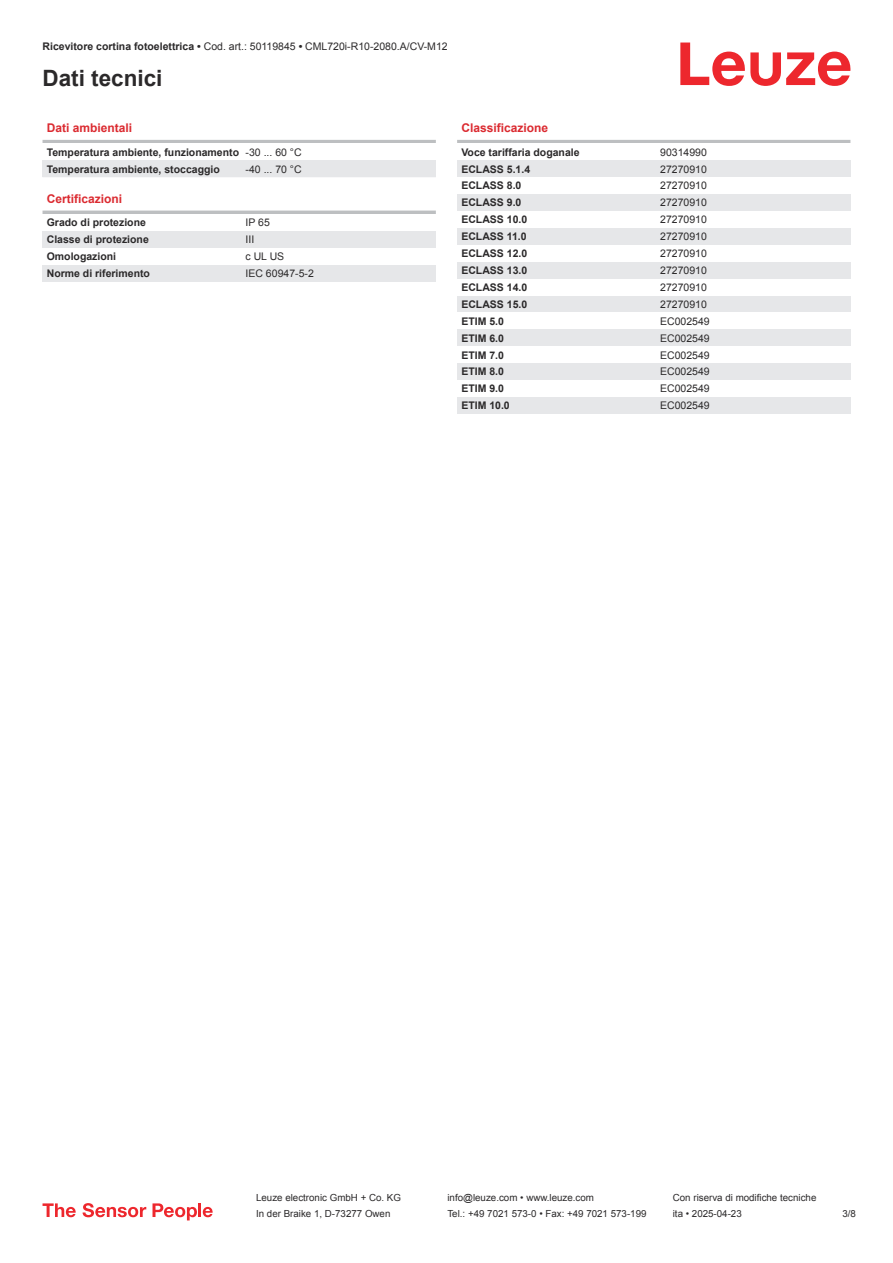
<style>
.page{position:relative;width:893px;height:1263px;background:#fff}
.page>*{position:absolute;margin:0;border:0;box-sizing:border-box;transform-origin:0 0}
.t1{font:700 22.5px "Arial";color:#2b292a}
.t2{font:700 12px "Arial";color:#db2a30}
.t3{font:700 10.5px/17px "Arial";color:#2b292a}
.t4{font:10.5px "Arial";color:#2b292a}
.t5{font:9.75px "Arial";color:#2b292a}
.s1{font-weight:700}
.s2{font-weight:400}
</style>
<div class="page">
<svg style="left:680px;top:43px;width:170px;height:43px"></svg>
<hr style="left:43px;top:140px;width:393px;height:3px;background:#bdbfc1">
<div style="left:43px;top:160px;width:199px;height:17px;background:#e6e7e9"></div>
<div style="left:242px;top:160px;width:194px;height:17px;background:#e6e7e9"></div>
<hr style="left:43px;top:211px;width:393px;height:3px;background:#bdbfc1">
<div style="left:43px;top:231px;width:199px;height:17px;background:#e6e7e9"></div>
<div style="left:242px;top:231px;width:194px;height:17px;background:#e6e7e9"></div>
<div style="left:43px;top:265px;width:199px;height:17px;background:#e6e7e9"></div>
<div style="left:242px;top:265px;width:194px;height:17px;background:#e6e7e9"></div>
<hr style="left:457px;top:140px;width:393px;height:3px;background:#bdbfc1">
<div style="left:457px;top:160px;width:200px;height:17px;background:#e6e7e9"></div>
<div style="left:657px;top:160px;width:193px;height:17px;background:#e6e7e9"></div>
<div style="left:457px;top:194px;width:200px;height:17px;background:#e6e7e9"></div>
<div style="left:657px;top:194px;width:193px;height:17px;background:#e6e7e9"></div>
<div style="left:457px;top:228px;width:200px;height:17px;background:#e6e7e9"></div>
<div style="left:657px;top:228px;width:193px;height:17px;background:#e6e7e9"></div>
<div style="left:457px;top:262px;width:200px;height:17px;background:#e6e7e9"></div>
<div style="left:657px;top:262px;width:193px;height:17px;background:#e6e7e9"></div>
<div style="left:457px;top:296px;width:200px;height:16px;background:#e6e7e9"></div>
<div style="left:657px;top:296px;width:193px;height:16px;background:#e6e7e9"></div>
<div style="left:457px;top:329px;width:200px;height:17px;background:#e6e7e9"></div>
<div style="left:657px;top:329px;width:193px;height:17px;background:#e6e7e9"></div>
<div style="left:457px;top:363px;width:200px;height:17px;background:#e6e7e9"></div>
<div style="left:657px;top:363px;width:193px;height:17px;background:#e6e7e9"></div>
<div style="left:457px;top:397px;width:200px;height:17px;background:#e6e7e9"></div>
<div style="left:657px;top:397px;width:193px;height:17px;background:#e6e7e9"></div>
<svg style="left:43px;top:1203px;width:33px;height:14px"></svg>
<svg style="left:83px;top:1203px;width:63px;height:14px"></svg>
<svg style="left:153px;top:1203px;width:44px;height:17px"></svg>
<hr style="left:198px;top:1203px;width:3px;height:14px;background:#ed272d">
<svg style="left:203px;top:1207px;width:10px;height:10px"></svg>
<p class="t4" style="left:43px;top:43px;width:407px"><span class="s1">Ricevitore cortina fotoelettrica •</span> Cod. art.: 50119845 <span class="s1">•</span> CML720i-R10-2080.A/CV-M12</p>
<h1 class="t1" style="left:43px;top:70px;width:122px">Dati tecnici</h1>
<p class="t2" style="left:47px;top:123px;width:87px">Dati ambientali</p>
<p class="t3" style="left:47px;top:144px;width:256px">Temperatura ambiente, funzionamento <span class="s2">-30 ... 60 °C<br></span>Temperatura ambiente, stoccaggio</p>
<p class="t4" style="left:246px;top:165px;width:58px">-40 ... 70 °C</p>
<p class="t2" style="left:47px;top:194px;width:77px">Certificazioni</p>
<p class="t3" style="left:47px;top:215px;width:101px">Grado di protezione</p>
<p class="t4" style="left:246px;top:219px;width:26px">IP 65</p>
<p class="t3" style="left:47px;top:232px;width:104px">Classe di protezione</p>
<p class="t4" style="left:246px;top:236px;width:10px">III</p>
<p class="t3" style="left:47px;top:249px;width:71px">Omologazioni</p>
<p class="t4" style="left:246px;top:252px;width:40px">c UL US</p>
<p class="t3" style="left:47px;top:266px;width:105px">Norme di riferimento</p>
<p class="t4" style="left:246px;top:269px;width:70px">IEC 60947-5-2</p>
<p class="t2" style="left:461px;top:123px;width:88px">Classificazione</p>
<p class="t3" style="left:461px;top:144px;width:120px">Voce tariffaria doganale</p>
<p class="t4" style="left:660px;top:148px;width:48px">90314990</p>
<p class="t3" style="left:461px;top:161px;width:70px">ECLASS 5.1.4</p>
<p class="t4" style="left:660px;top:165px;width:48px">27270910</p>
<p class="t3" style="left:461px;top:178px;width:62px">ECLASS 8.0</p>
<p class="t4" style="left:660px;top:182px;width:48px">27270910</p>
<p class="t3" style="left:461px;top:195px;width:62px">ECLASS 9.0</p>
<p class="t4" style="left:660px;top:199px;width:48px">27270910</p>
<p class="t3" style="left:461px;top:212px;width:67px">ECLASS 10.0</p>
<p class="t4" style="left:660px;top:216px;width:48px">27270910</p>
<p class="t3" style="left:461px;top:229px;width:67px">ECLASS 11.0</p>
<p class="t4" style="left:660px;top:232px;width:48px">27270910</p>
<p class="t3" style="left:461px;top:246px;width:67px">ECLASS 12.0</p>
<p class="t4" style="left:660px;top:249px;width:48px">27270910</p>
<p class="t3" style="left:461px;top:263px;width:67px">ECLASS 13.0</p>
<p class="t4" style="left:660px;top:266px;width:48px">27270910</p>
<p class="t3" style="left:461px;top:280px;width:67px">ECLASS 14.0</p>
<p class="t4" style="left:660px;top:283px;width:48px">27270910</p>
<p class="t3" style="left:461px;top:297px;width:67px">ECLASS 15.0</p>
<p class="t4" style="left:660px;top:300px;width:48px">27270910</p>
<p class="t3" style="left:461px;top:313px;width:44px">ETIM 5.0</p>
<p class="t4" style="left:660px;top:317px;width:51px">EC002549</p>
<p class="t3" style="left:461px;top:330px;width:44px">ETIM 6.0</p>
<p class="t4" style="left:660px;top:334px;width:51px">EC002549</p>
<p class="t3" style="left:461px;top:347px;width:44px">ETIM 7.0</p>
<p class="t4" style="left:660px;top:351px;width:51px">EC002549</p>
<p class="t3" style="left:461px;top:364px;width:44px">ETIM 8.0</p>
<p class="t4" style="left:660px;top:368px;width:51px">EC002549</p>
<p class="t3" style="left:461px;top:381px;width:44px">ETIM 9.0</p>
<p class="t4" style="left:660px;top:385px;width:51px">EC002549</p>
<p class="t3" style="left:461px;top:398px;width:50px">ETIM 10.0</p>
<p class="t4" style="left:660px;top:402px;width:51px">EC002549</p>
<p class="t5" style="left:256px;top:1194px;width:146px">Leuze electronic GmbH + Co. KG</p>
<p class="t5" style="left:447px;top:1194px;width:148px">info@leuze.com • www.leuze.com</p>
<p class="t5" style="left:673px;top:1194px;width:145px">Con riserva di modifiche tecniche</p>
<p class="t5" style="left:256px;top:1210px;width:136px">In der Braike 1, D-73277 Owen</p>
<p class="t5" style="left:447px;top:1210px;width:201px">Tel.: +49 7021 573-0 • Fax: +49 7021 573-199</p>
<p class="t5" style="left:673px;top:1210px;width:70px">ita • 2025-04-23</p>
<p class="t5" style="left:842px;top:1210px;width:15px">3 /8</p>
</div>
